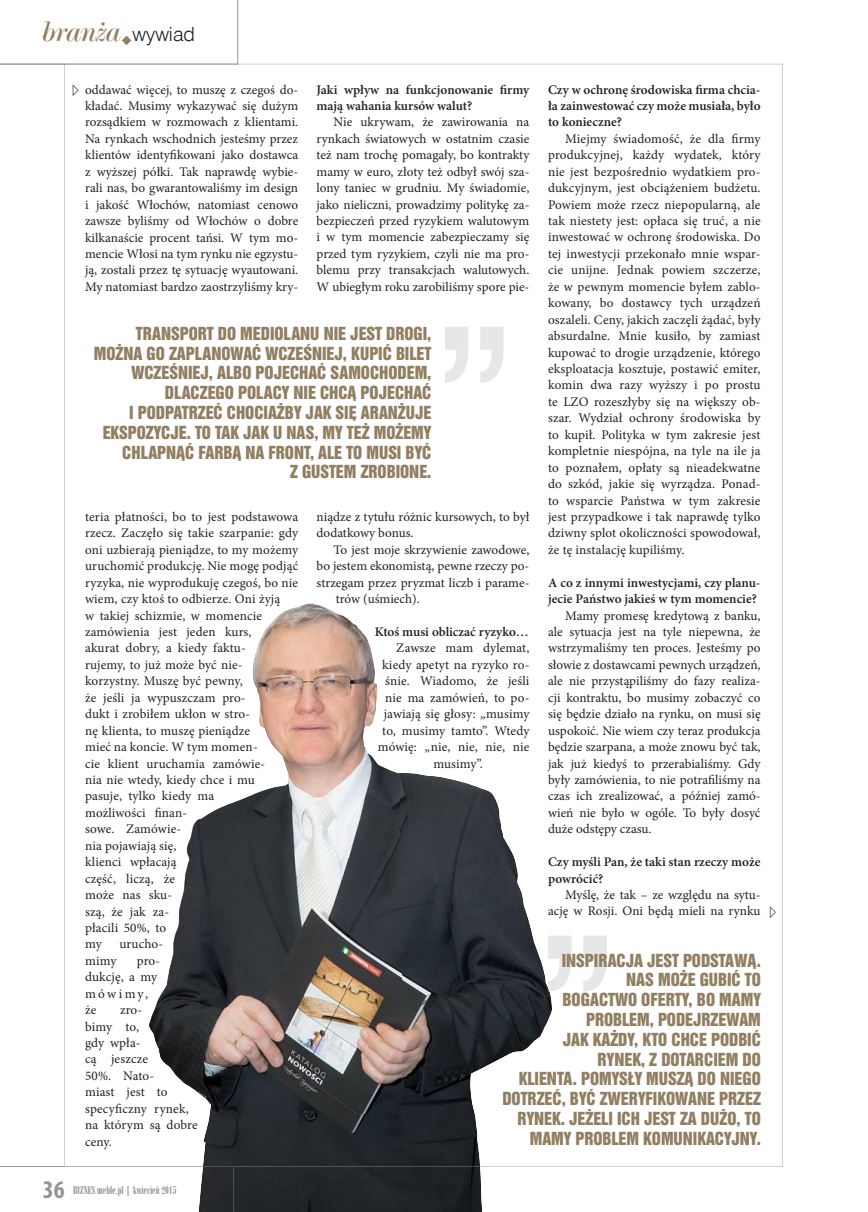
<style>
.page{position:relative;width:868px;height:1212px;background:#fff}
.page>*{position:absolute;margin:0;border:0;box-sizing:border-box;transform-origin:0 0}
.t1{font:italic 29.1px "Modern 20 EU";letter-spacing:-.03em;color:#927e61}
.t2{font:16.5px/19.8px "Swis 921 EU";color:#927e61;text-align:right}
.t3{font:13.2px/16.5px "Minion Pro";letter-spacing:.01em;color:#231f20;text-align:justify}
.t4{font:600 13.2px/16.5px "Minion Pro";color:#231f20}
.t5{font:13.2px "Newspaper Pi";color:#231f20}
.t6{font:10.95px "Onyx EU";color:#939598}
.s1{font-family:"Swis 721 Lt EU";font-style:normal;font-size:19.65px;color:#231f20}
.s2{font-family:"Myriad Pro";font-weight:700;font-stretch:condensed;font-size:25.5px}
</style>
<div class="page">
<svg style="left:0;top:0;width:238px;height:64px"></svg>
<svg style="left:0;top:1166px;width:198px;height:1px"></svg>
<svg style="left:445px;top:327px;width:58px;height:56px"></svg>
<img style="left:249px;top:603px;width:152px;height:512px">
<img style="left:199px;top:796px;width:50px;height:370px">
<img style="left:401px;top:772px;width:101px;height:343px">
<img style="left:149px;top:819px;width:50px;height:275px">
<img style="left:502px;top:832px;width:50px;height:226px">
<div style="left:249px;top:1115px;width:231px;height:51px;background:#21252a"></div>
<div style="left:198px;top:1166px;width:284px;height:46px;background:#202428"></div>
<img style="left:234px;top:1166px;width:246px;height:1px">
<img style="left:203px;top:1166px;width:31px;height:46px">
<svg style="left:548px;top:935px;width:58px;height:57px"></svg>
<h1 class="t1" style="left:43px;top:14px;width:153px">branża◆<span class="s1">wywiad</span></h1>
<p class="t5" style="left:72px;top:83px;width:8px">f</p>
<p class="t4" style="left:316px;top:82px;width:214px">Jaki wpływ na funkcjonowanie firmy mają wahania kursów walut?</p>
<p class="t3" style="left:316px;top:115px;width:214px;text-indent:17px">Nie ukrywam, że zawirowania na rynkach światowych w ostatnim czasie też nam trochę pomagały, bo kontrakty mamy w euro, złoty też odbył swój sza&shy;lony taniec w grudniu. My świadomie, jako nieliczni, prowadzimy politykę za&shy;bezpieczeń przed ryzykiem walutowym i w tym momencie zabezpieczamy się przed tym ryzykiem, czyli nie ma pro&shy;blemu przy transakcjach walutowych.<br>W ubiegłym roku zarobiliśmy spore pie-</p>
<p class="t3" style="left:85px;top:82px;width:215px">oddawać więcej, to muszę z czegoś do&shy;kładać. Musimy wykazywać się dużym rozsądkiem w rozmowach z klientami.<br>Na rynkach wschodnich jesteśmy przez klientów identyfikowani jako dostawca z wyższej półki. Tak naprawdę wybie&shy;rali nas, bo gwarantowaliśmy im design i jakość Włochów, natomiast cenowo zawsze byliśmy od Włochów o dobre kilkanaście procent tańsi. W tym mo&shy;mencie Włosi na tym rynku nie egzystu&shy;ją, zostali przez tę sytuację wyautowani.<br>My natomiast bardzo zaostrzyliśmy kry-</p>
<p class="t4" style="left:548px;top:82px;width:214px;text-align:justify">Czy w ochronę środowiska firma chcia&shy;ła zainwestować czy może musiała, było to konieczne?</p>
<p class="t3" style="left:548px;top:131px;width:214px;text-indent:17px">Miejmy świadomość, że dla firmy produkcyjnej, każdy wydatek, który nie jest bezpośrednio wydatkiem pro&shy;dukcyjnym, jest obciążeniem budżetu.<br>Powiem może rzecz niepopularną, ale tak niestety jest: opłaca się truć, a nie inwestować w ochronę środowiska. Do tej inwestycji przekonało mnie wspar&shy;cie unijne. Jednak powiem szczerze, że w pewnym momencie byłem zablo&shy;kowany, bo dostawcy tych urządzeń oszaleli. Ceny, jakich zaczęli żądać, były absurdalne. Mnie kusiło, by zamiast kupować to drogie urządzenie, którego eksploatacja kosztuje, postawić emiter, komin dwa razy wyższy i po prostu te LZO rozeszłyby się na większy ob&shy;szar. Wydział ochrony środowiska by to kupił. Polityka w tym zakresie jest kompletnie niespójna, na tyle na ile ja to poznałem, opłaty są nieadekwatne do szkód, jakie się wyrządza. Ponad&shy;to wsparcie Państwa w tym zakresie jest przypadkowe i tak naprawdę tylko dziwny splot okoliczności spowodował, że tę instalację kupiliśmy.</p>
<p class="t4" style="left:548px;top:575px;width:214px">A co z innymi inwestycjami, czy planu&shy;jecie Państwo jakieś w tym momencie?</p>
<p class="t3" style="left:548px;top:608px;width:214px;text-indent:17px">Mamy promesę kredytową z banku, ale sytuacja jest na tyle niepewna, że wstrzymaliśmy ten proces. Jesteśmy po słowie z dostawcami pewnych urządzeń, ale nie przystąpiliśmy do fazy realiza&shy;cji kontraktu, bo musimy zobaczyć co się będzie działo na rynku, on musi się uspokoić. Nie wiem czy teraz produkcja będzie szarpana, a może znowu być tak, jak już kiedyś to przerabialiśmy. Gdy były zamówienia, to nie potrafiliśmy na czas ich zrealizować, a później zamó&shy;wień nie było w ogóle. To były dosyć duże odstępy czasu.</p>
<p class="t4" style="left:548px;top:855px;width:214px">Czy myśli Pan, że taki stan rzeczy może powrócić?</p>
<p class="t3" style="left:548px;top:887px;width:214px;text-align:right">Myślę, że tak – ze względu na sytu&shy;ację w Rosji. Oni będą mieli na rynku</p>
<p class="t2" style="left:94px;top:323px;width:339px">TRANSPORT DO MEDIOLANU NIE JEST DROGI, MOŻNA GO ZAPLANOWAĆ WCZEŚNIEJ, KUPIĆ BILET WCZEŚNIEJ, ALBO POJECHAĆ SAMOCHODEM, DLACZEGO POLACY NIE CHCĄ POJECHAĆ<br>I PODPATRZEĆ CHOCIAŻBY JAK SIĘ ARANŻUJE EKSPOZYCJE. TO TAK JAK U NAS, MY TEŻ MOŻEMY CHLAPNĄĆ FARBĄ NA FRONT, ALE TO MUSI BYĆ<br>Z GUSTEM ZROBIONE.</p>
<p class="t3" style="left:316px;top:509px;width:214px">niądze z tytułu różnic kursowych, to był dodatkowy bonus.</p>
<p class="t3" style="left:333px;top:542px;width:197px">To jest moje skrzywienie zawodowe,</p>
<p class="t3" style="left:316px;top:559px;width:214px">bo jestem ekonomistą, pewne rzeczy po-</p>
<p class="t3" style="left:316px;top:575px;width:214px">strzegam przez pryzmat liczb i parame-</p>
<p class="t3" style="left:336px;top:592px;width:85px">trów (uśmiech).</p>
<p class="t4" style="left:375px;top:624px;width:155px">Ktoś musi obliczać ryzyko…</p>
<p class="t3" style="left:396px;top:641px;width:134px">Zawsze mam dylemat,</p>
<p class="t3" style="left:382px;top:657px;width:149px">kiedy apetyt na ryzyko ro-</p>
<p class="t3" style="left:385px;top:674px;width:145px">śnie. Wiadomo, że jeśli</p>
<p class="t3" style="left:385px;top:690px;width:145px">nie ma zamówień, to po-</p>
<p class="t3" style="left:384px;top:707px;width:147px">jawiają się głosy: „musimy</p>
<p class="t3" style="left:382px;top:723px;width:149px">to, musimy tamto”. Wtedy</p>
<p class="t3" style="left:378px;top:740px;width:153px">mówię: „nie, nie, nie, nie</p>
<p class="t3" style="left:433px;top:756px;width:51px">musimy”.</p>
<p class="t3" style="left:85px;top:509px;width:215px;text-align:left">teria płatności, bo to jest podstawowa rzecz. Zaczęło się takie szarpanie: gdy oni uzbierają pieniądze, to my możemy uruchomić produkcję. Nie mogę podjąć ryzyka, nie wyprodukuję czegoś, bo nie wiem, czy ktoś to odbierze. Oni żyją<br>w takiej schizmie, w momencie zamówienia jest jeden kurs,<br>akurat dobry, a kiedy faktu-<br>rujemy, to już może być nie&shy;korzystny. Muszę być pewny,<br>że jeśli ja wypuszczam pro-<br>dukt i zrobiłem ukłon w stro-<br>nę klienta, to muszę pieniądze<br>mieć na koncie. W tym momen-<br>cie klient uruchamia zamówie-<br>nia nie wtedy, kiedy chce i mu<br>pasuje, tylko kiedy ma<br>możliwości finan-<br>sowe. Zamówie-<br>nia pojawiają się,<br>klienci wpłacają<br>część, liczą, że<br>może nas sku-<br>szą, że jak za-<br>płacili 50%, to<br>my</p>
<p class="t3" style="left:119px;top:937px;width:45px">urucho-</p>
<p class="t2" style="left:502px;top:950px;width:260px">INSPIRACJA JEST PODSTAWĄ.<br>NAS MOŻE GUBIĆ TO<br>BOGACTWO OFERTY, BO MAMY<br>PROBLEM, PODEJRZEWAM<br>JAK KAŻDY, KTO CHCE PODBIĆ<br>RYNEK, Z DOTARCIEM DO<br>KLIENTA. POMYSŁY MUSZĄ DO NIEGO<br>DOTRZEĆ, BYĆ ZWERYFIKOWANE PRZEZ<br>RYNEK. JEŻELI ICH JEST ZA DUŻO, TO<br>MAMY PROBLEM KOMUNIKACYJNY.</p>
<p class="t3" style="left:85px;top:953px;width:33px">mimy</p>
<p class="t3" style="left:85px;top:953px;width:77px;text-align:left;text-indent:52px">pro&shy;dukcję, a my mówimy, że</p>
<p class="t3" style="left:85px;top:1003px;width:114px;text-align:left;text-indent:35px">zro-<br>bimy to,<br>gdy wpła-<br>cą jeszcze<br>50%. Nato-<br>miast jest to specyficzny rynek, na którym są dobre ceny.</p>
<p class="t5" style="left:769px;top:905px;width:8px">f</p>
<p class="t6" style="left:43px;top:1184px;width:135px"><span class="s2">36</span> BIZNES meble.pl ❘ kwiecień 2015</p>
</div>
